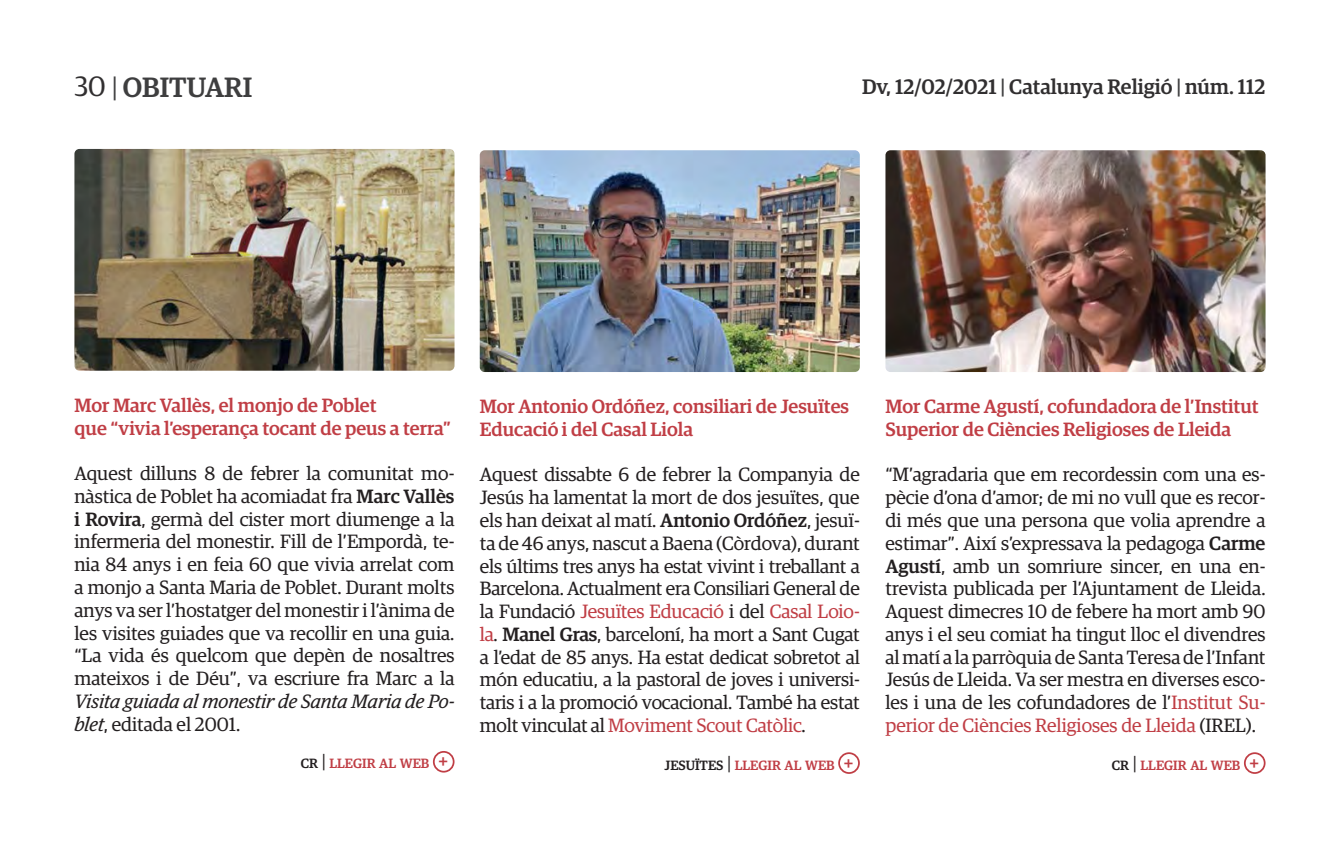
<style>
.page{position:relative;width:1340px;height:844px;background:#fff}
.page>*{position:absolute;margin:0;border:0;box-sizing:border-box;transform-origin:0 0}
.t1{font:500 28px "Guardian Egyp";color:#3e3e3f}
.t2{font:500 21px "Guardian Egyp";color:#312f30}
.t3{font:19.25px/22.8px "Guardian Egyp";color:#231f20;text-align:justify}
.t4{font:500 19.25px/22.8px "Guardian Egyp";color:#c03e45}
.t5{font:500 19.25px "Guardian Egyp";color:#c03e45}
.t6{font:500 13.47px "Guardian Egyp";color:#c03e45}
.s1{font-weight:400;color:#312f30}
.s2{font-weight:400}
.s3{color:#3e3e3f}
.s4{font-weight:500}
.s5{font-style:italic}
.s6{color:#231f20}
.s7{font-weight:400;font-size:19.25px;color:#231f20}
.s8{color:#c03e45}
</style>
<div class="page">
<div style="left:433px;top:750px;width:21px;height:22px;border:2px solid #c03e45;border-radius:50%"></div>
<img style="left:74px;top:149px;width:380px;height:221px">
<div style="left:1243px;top:752px;width:22px;height:21px;border:2px solid #c03e45;border-radius:50%"></div>
<img style="left:885px;top:150px;width:380px;height:222px">
<div style="left:838px;top:752px;width:21px;height:21px;border:2px solid #c03e45;border-radius:50%"></div>
<img style="left:480px;top:150px;width:379px;height:222px">
<h1 class="t1" style="left:74px;top:67px;width:179px"><span class="s1">30</span> <span class="s2">|</span> OBITUARI</h1>
<p class="t2" style="left:862px;top:71px;width:405px">Dv, 12/02/2021 <span class="s3">|</span> Catalunya Religió <span class="s3">|</span> núm. 112</p>
<p class="t4" style="left:74px;top:392px;width:378px">Mor Marc Vallès, el monjo de Poblet<br>que “vivia l’esperança tocant de peus a terra”</p>
<p class="t3" style="left:74px;top:460px;width:381px">Aquest dilluns 8 de febrer la comunitat mo&shy;nàstica de Poblet ha acomiadat fra <span class="s4">Marc Vallès i Rovira</span>, germà del cister mort diumenge a la infermeria del monestir. Fill de l’Empordà, te&shy;nia 84 anys i en feia 60 que vivia arrelat com a monjo a Santa Maria de Poblet. Durant molts anys va ser l’hostatger del monestir i l’ànima de les visites guiades que va recollir en una guia. “La vida és quelcom que depèn de nosaltres mateixos i de Déu”, va escriure fra Marc a la <span class="s5">Visita guiada al monestir de Santa Maria de Po&shy;blet</span>, editada el 2001.</p>
<p class="t6" style="left:301px;top:753px;width:130px"><span class="s6">CR</span> <span class="s7">|</span> LLEGIR AL WEB</p>
<p class="t5" style="left:438px;top:747px;width:12px">+</p>
<p class="t4" style="left:480px;top:393px;width:371px">Mor Antonio Ordóñez, consiliari de Jesuïtes<br>Educació i del Casal Liola</p>
<p class="t3" style="left:480px;top:462px;width:381px">Aquest dissabte 6 de febrer la Companyia de Jesús ha lamentat la mort de dos jesuïtes, que els han deixat al matí. <span class="s4">Antonio Ordóñez</span>, jesuï&shy;ta de 46 anys, nascut a Baena (Còrdova), durant els últims tres anys ha estat vivint i treballant a Barcelona. Actualment era Consiliari General de la Fundació <span class="s8">Jesuïtes Educació</span> i del <span class="s8">Casal Loio&shy;la</span>. <span class="s4">Manel Gras</span>, barceloní, ha mort a Sant Cugat a l’edat de 85 anys. Ha estat dedicat sobretot al món educatiu, a la pastoral de joves i universi&shy;taris i a la promoció vocacional. També ha estat molt vinculat al <span class="s8">Moviment Scout Catòlic</span>.</p>
<p class="t6" style="left:664px;top:755px;width:171px"><span class="s6">JESUÏTES</span> <span class="s7">|</span> LLEGIR AL WEB</p>
<p class="t5" style="left:843px;top:749px;width:12px">+</p>
<p class="t4" style="left:885px;top:393px;width:375px">Mor Carme Agustí, cofundadora de l’Institut<br>Superior de Ciències Religioses de Lleida</p>
<p class="t3" style="left:885px;top:462px;width:381px">“M’agradaria que em recordessin com una es&shy;pècie d’ona d’amor; de mi no vull que es recor&shy;di més que una persona que volia aprendre a estimar”. Així s’expressava la pedagoga <span class="s4">Carme Agustí</span>, amb un somriure sincer, en una en&shy;trevista publicada per l’Ajuntament de Lleida.<br>Aquest dimecres 10 de febere ha mort amb 90 anys i el seu comiat ha tingut lloc el divendres al matí a la parròquia de Santa Teresa de l’Infant Jesús de Lleida. Va ser mestra en diverses esco&shy;les i una de les cofundadores de l’<span class="s8">Institut Su&shy;perior de Ciències Religioses de Lleida</span> (IREL).</p>
<p class="t6" style="left:1111px;top:755px;width:130px"><span class="s6">CR</span> <span class="s7">|</span> LLEGIR AL WEB</p>
<p class="t5" style="left:1249px;top:749px;width:12px">+</p>
</div>
